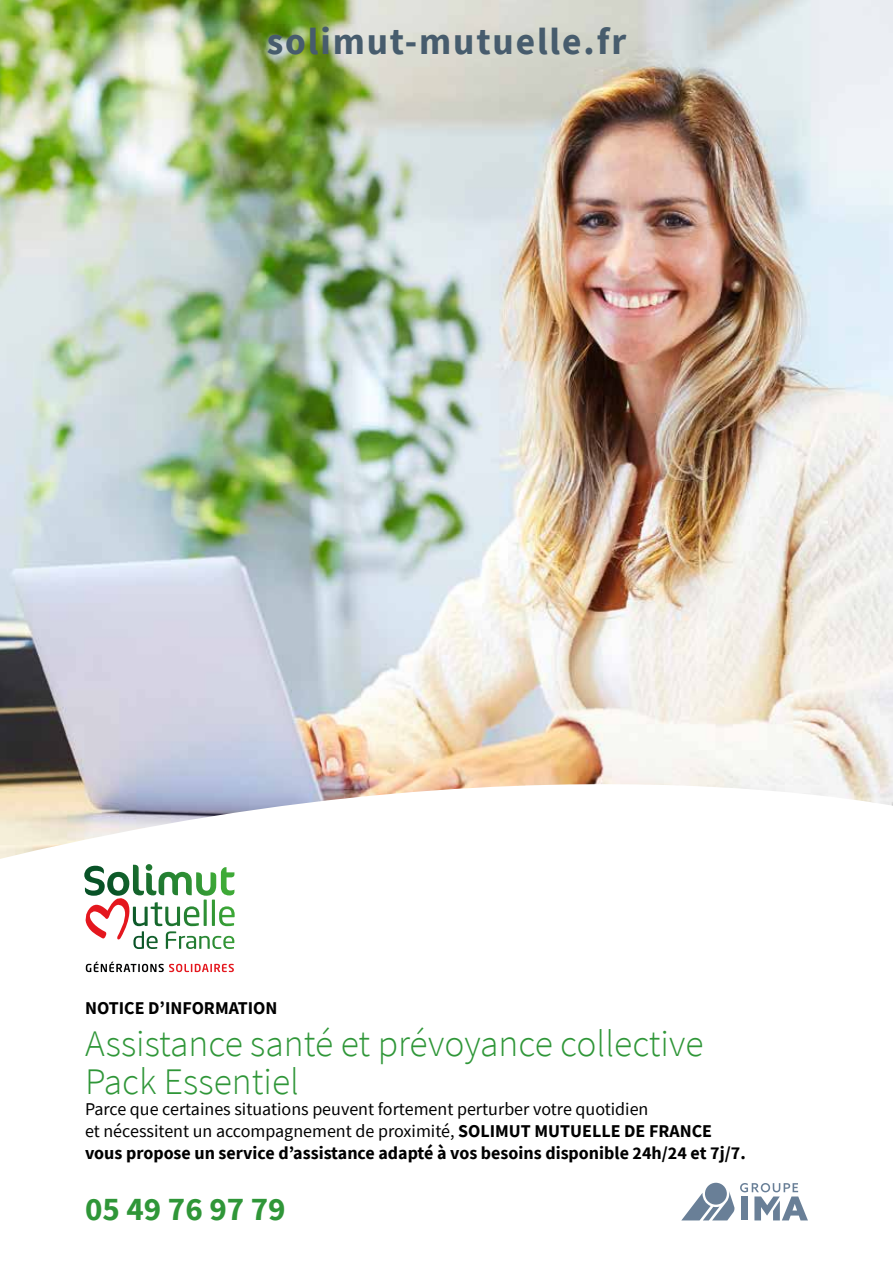
<style>
.page{position:relative;width:893px;height:1263px;background:#fff}
.page>*{position:absolute;margin:0;border:0;box-sizing:border-box;transform-origin:0 0}
.t1{font:300 37.5px/37.5px "Source Sans Pro";color:#2f9638}
.t2{font:700 37.5px "Source Sans Pro";letter-spacing:.05em;color:#475c6d}
.t3{font:700 33px "Source Sans Pro";color:#2f9638}
.t4{font:18px/21.6px "Source Sans Pro";color:#000}
.t5{font:700 18px "Source Sans Pro";color:#000}
.s1{font-weight:700}
</style>
<div class="page">
<img style="left:0;top:0;width:893px;height:722px">
<svg style="left:0;top:722px;width:893px;height:499px"></svg>
<svg style="left:681px;top:1183px;width:127px;height:37px"></svg>
<svg style="left:84px;top:864px;width:151px;height:85px"></svg>
<svg style="left:86px;top:962px;width:148px;height:10px"></svg>
<h1 class="t2" style="left:267px;top:17px;width:361px">solimut-mutuelle.fr</h1>
<p class="t5" style="left:85px;top:996px;width:194px">NOTICE D’INFORMATION</p>
<h1 class="t1" style="left:85px;top:1025px;width:620px">Assistance santé et prévoyance collective<br>Pack Essentiel</h1>
<p class="t4" style="left:85px;top:1098px;width:662px">Parce que certaines situations peuvent fortement perturber votre quotidien<br>et nécessitent un accompagnement de proximité, <span class="s1">SOLIMUT MUTUELLE DE FRANCE vous propose un service d’assistance adapté à vos besoins disponible 24h/24 et 7j/7.</span></p>
<h2 class="t3" style="left:85px;top:1186px;width:202px">05 49 76 97 79</h2>
</div>
